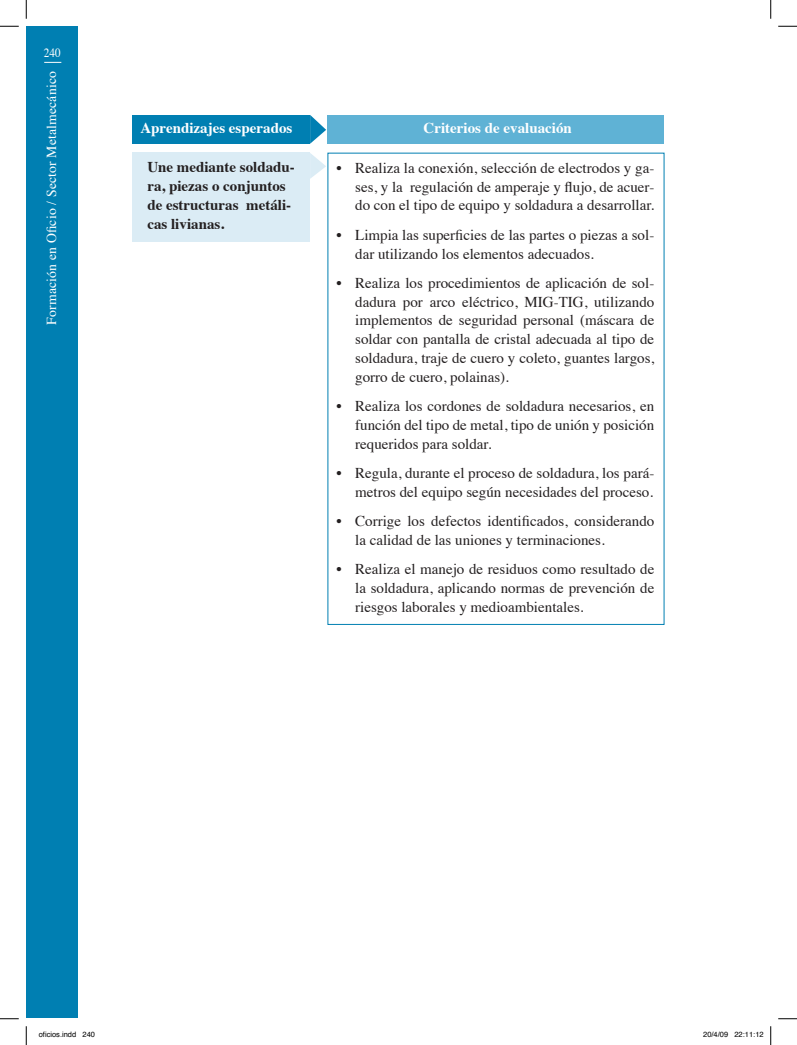
<style>
.page{position:relative;width:797px;height:1045px;background:#fff}
.page>*{position:absolute;margin:0;border:0;box-sizing:border-box;transform-origin:0 0}
.body_cuadro{font:15px/18.8px "Times";color:#231f20;text-align:justify}
.texto_bold_cuadro{font:700 15px/18.8px "Times";color:#231f20}
.texto{font:700 15px "Times";color:#fff}
.t1{font:13.75px "Times";letter-spacing:.01em;color:#fff}
.t2{font:12.5px "Times";color:#fff;scale:.9 1}
.t3{font:7.5px "Helvetica";color:#000}
</style>
<div class="page">
<div style="left:26px;top:26px;width:52px;height:991px;background:#007fb2"></div>
<svg style="left:44px;top:62px;width:17px;height:1px"></svg>
<div style="left:133px;top:153px;width:177px;height:89px;background:#dbecf5"></div>
<svg style="left:310px;top:153px;width:16px;height:26px"></svg>
<div style="left:328px;top:115px;width:336px;height:28px;background:#5fb2d5"></div>
<div style="left:133px;top:115px;width:177px;height:29px;background:#007fb2"></div>
<svg style="left:310px;top:115px;width:16px;height:29px"></svg>
<svg style="left:0;top:25px;width:19px;height:2px"></svg>
<svg style="left:778px;top:25px;width:19px;height:2px"></svg>
<svg style="left:0;top:1018px;width:19px;height:1px"></svg>
<svg style="left:778px;top:1018px;width:19px;height:1px"></svg>
<svg style="left:25px;top:0;width:2px;height:19px"></svg>
<svg style="left:25px;top:1026px;width:2px;height:19px"></svg>
<svg style="left:770px;top:0;width:1px;height:19px"></svg>
<svg style="left:770px;top:1026px;width:1px;height:19px"></svg>
<p class="t2" style="left:44px;top:41px;width:20px">240</p>
<p class="t1" style="left:39px;top:325px;width:255px;rotate:-90deg">Formación en Oficio / Sector Metalmecánico</p>
<p class="texto" style="left:140px;top:113px;width:153px">Aprendizajes esperados</p>
<p class="texto" style="left:423px;top:113px;width:150px">Criterios de evaluación</p>
<p class="texto_bold_cuadro" style="left:147px;top:156px;width:149px">Une mediante soldadu&shy;ra, piezas o conjuntos de estructuras metáli&shy;cas livianas.</p>
<p class="body_cuadro" style="left:355px;top:157px;width:301px;text-indent:-19px">• Realiza la conexión, selección de electrodos y ga&shy;ses, y la regulación de amperaje y flujo, de acuer&shy;do con el tipo de equipo y soldadura a desarrollar.</p>
<p class="body_cuadro" style="left:355px;top:224px;width:301px;text-indent:-19px">• Limpia las superficies de las partes o piezas a sol&shy;dar utilizando los elementos adecuados.</p>
<p class="body_cuadro" style="left:355px;top:272px;width:301px;text-indent:-19px">• Realiza los procedimientos de aplicación de sol&shy;dadura por arco eléctrico, MIG-TIG, utilizando implementos de seguridad personal (máscara de soldar con pantalla de cristal adecuada al tipo de soldadura, traje de cuero y coleto, guantes largos, gorro de cuero, polainas).</p>
<p class="body_cuadro" style="left:355px;top:395px;width:301px;text-indent:-19px">• Realiza los cordones de soldadura necesarios, en función del tipo de metal, tipo de unión y posición requeridos para soldar.</p>
<p class="body_cuadro" style="left:336px;top:462px;width:319px;text-align:right">• Regula, durante el proceso de soldadura, los pará&shy;metros del equipo según necesidades del proceso.</p>
<p class="body_cuadro" style="left:355px;top:510px;width:301px;text-indent:-19px">• Corrige los defectos identificados, considerando la calidad de las uniones y terminaciones.</p>
<p class="body_cuadro" style="left:355px;top:558px;width:301px;text-indent:-19px">• Realiza el manejo de residuos como resultado de la soldadura, aplicando normas de prevención de riesgos laborales y medioambientales.</p>
<p class="t3" style="left:39px;top:1029px;width:58px">oficios.indd 240</p>
<p class="t3" style="left:703px;top:1029px;width:62px">20/4/09 22:11:12</p>
</div>
